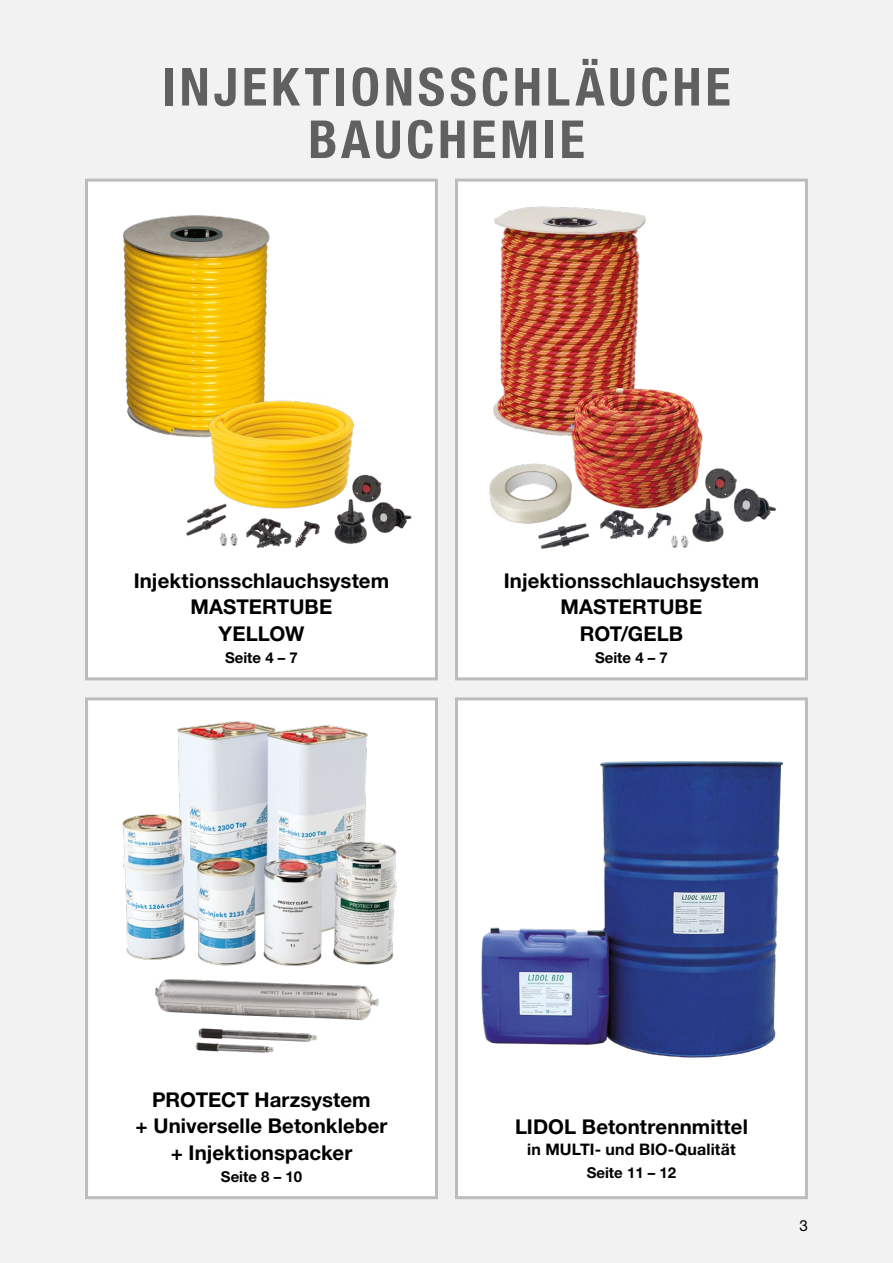
<style>
.page{position:relative;width:893px;height:1263px;background:#f2f2f2}
.page>*{position:absolute;margin:0;border:0;box-sizing:border-box;transform-origin:0 0}
.t1{font:700 condensed 52.5px/52.5px "Helvetica Neue LT Pro";letter-spacing:.075em;color:#606061;text-align:center}
.t2{font:700 20.4px/26.4px "Helvetica Neue LT Pro";letter-spacing:.005em;color:#000;text-align:center}
.t3{font:700 15.9px "Helvetica Neue LT Pro";letter-spacing:.01em;color:#000}
.t4{font:15.3px "Helvetica Neue LT Pro";color:#000}
.t5{font:700 15px "Helvetica Neue LT Pro";color:#000}
</style>
<div class="page">
<div style="left:86px;top:180px;width:350px;height:499px;background:#fff"></div>
<img style="left:122px;top:215px;width:148px;height:220px">
<div style="left:85px;top:179px;width:353px;height:501px;border:3px solid #bcbcbc"></div>
<div style="left:85px;top:697px;width:353px;height:502px;background:#fff;border:3px solid #bcbcbc"></div>
<div style="left:456px;top:180px;width:350px;height:499px;background:#fff"></div>
<img style="left:494px;top:206px;width:152px;height:168px">
<div style="left:455px;top:179px;width:353px;height:501px;border:3px solid #bcbcbc"></div>
<img style="left:155px;top:979px;width:224px;height:74px">
<div style="left:456px;top:699px;width:350px;height:499px;background:#fff"></div>
<img style="left:481px;top:761px;width:303px;height:297px">
<div style="left:455px;top:697px;width:353px;height:502px;border:3px solid #bcbcbc"></div>
<img style="left:122px;top:721px;width:275px;height:245px">
<img style="left:165px;top:380px;width:247px;height:168px">
<img style="left:489px;top:374px;width:287px;height:175px">
<h1 class="t1" style="left:162px;top:60px;width:570px">INJEKTIONSSCHLÄUCHE<br>BAUCHEMIE</h1>
<p class="t2" style="left:134px;top:567px;width:257px">Injektionsschlauchsystem<br>MASTERTUBE<br>YELLOW</p>
<p class="t5" style="left:225px;top:649px;width:74px">Seite 4 – 7</p>
<p class="t2" style="left:504px;top:567px;width:257px">Injektionsschlauchsystem<br>MASTERTUBE<br>ROT/GELB</p>
<p class="t5" style="left:595px;top:649px;width:74px">Seite 4 – 7</p>
<p class="t2" style="left:136px;top:1086px;width:253px">PROTECT Harzsystem<br>+ Universelle Betonkleber + Injektionspacker</p>
<p class="t5" style="left:221px;top:1167px;width:83px">Seite 8 – 10</p>
<p class="t2" style="left:515px;top:1112px;width:234px">LIDOL Betontrennmittel</p>
<p class="t3" style="left:527px;top:1140px;width:210px">in MULTI- und BIO-Qualität</p>
<p class="t5" style="left:587px;top:1163px;width:91px">Seite 11 – 12</p>
<p class="t4" style="left:799px;top:1217px;width:10px">3</p>
</div>
